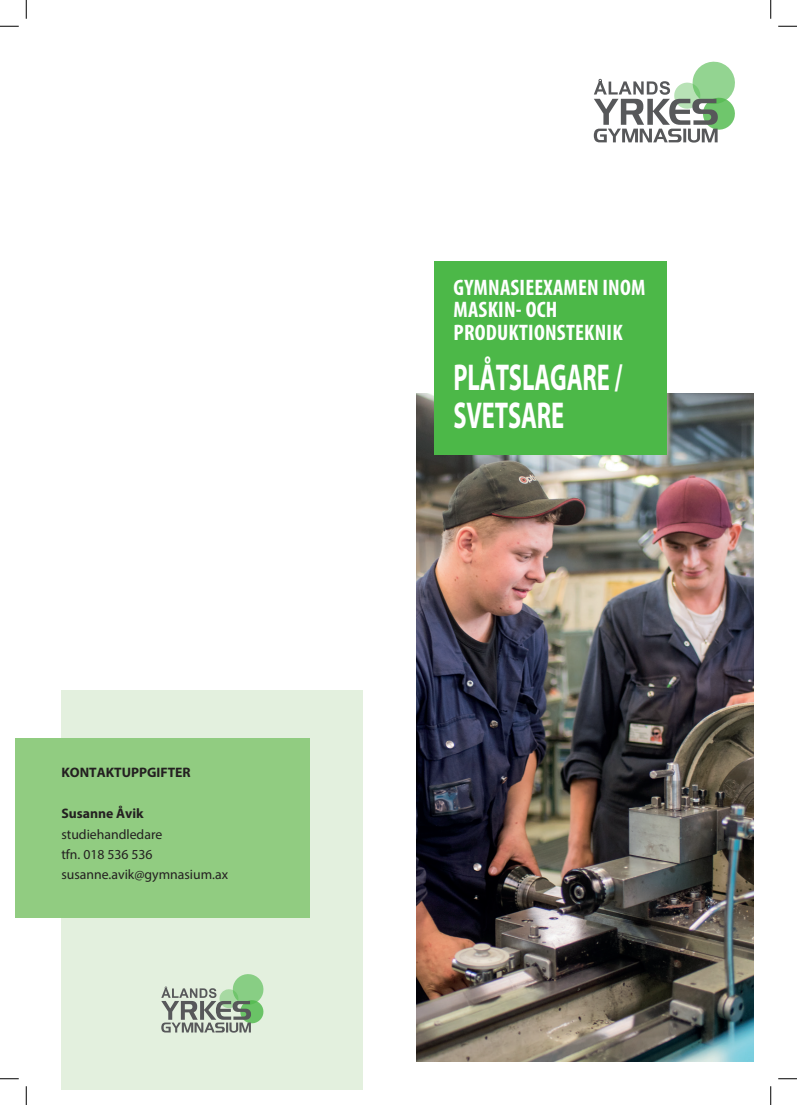
<style>
.page{position:relative;width:797px;height:1105px;background:#fff}
.page>*{position:absolute;margin:0;border:0;box-sizing:border-box;transform-origin:0 0}
.t1{font:700 37.5px/37.5px "Myriad Pro";letter-spacing:-.005em;color:#fff;scale:.65 1}
.t2{font:700 condensed 22.5px/22.5px "Myriad Pro";letter-spacing:.01em;color:#fff}
.t3{font:13.75px/20.1px "Myriad Pro";color:#242021}
.t4{font:700 13.75px "Myriad Pro";color:#242021}
</style>
<div class="page">
<div style="left:62px;top:690px;width:301px;height:399px;background:#e3f0de"></div>
<img style="left:416px;top:393px;width:337px;height:668px">
<svg style="left:594px;top:62px;width:141px;height:81px"></svg>
<svg style="left:161px;top:974px;width:102px;height:59px"></svg>
<div style="left:16px;top:738px;width:294px;height:180px;background:#91cc81"></div>
<div style="left:435px;top:261px;width:232px;height:194px;background:#4cb848"></div>
<svg style="left:0;top:25px;width:19px;height:2px"></svg>
<svg style="left:778px;top:25px;width:19px;height:2px"></svg>
<svg style="left:0;top:1078px;width:19px;height:1px"></svg>
<svg style="left:778px;top:1078px;width:19px;height:1px"></svg>
<svg style="left:25px;top:0;width:2px;height:19px"></svg>
<svg style="left:25px;top:1086px;width:2px;height:19px"></svg>
<svg style="left:770px;top:0;width:1px;height:19px"></svg>
<svg style="left:770px;top:1086px;width:1px;height:19px"></svg>
<p class="t4" style="left:61px;top:763px;width:131px">KONTAKTUPPGIFTER</p>
<p class="t4" style="left:61px;top:804px;width:84px">Susanne Åvik</p>
<p class="t3" style="left:61px;top:824px;width:168px">studiehandledare<br>tfn. 018 536 536 susanne.avik@gymnasium.ax</p>
<h2 class="t2" style="left:453px;top:276px;width:193px">GYMNASIEEXAMEN INOM<br>MASKIN- OCH<br>PRODUKTIONSTEKNIK</h2>
<h1 class="t1" style="left:453px;top:358px;width:261px">PLÅTSLAGARE /<br>SVETSARE</h1>
</div>
